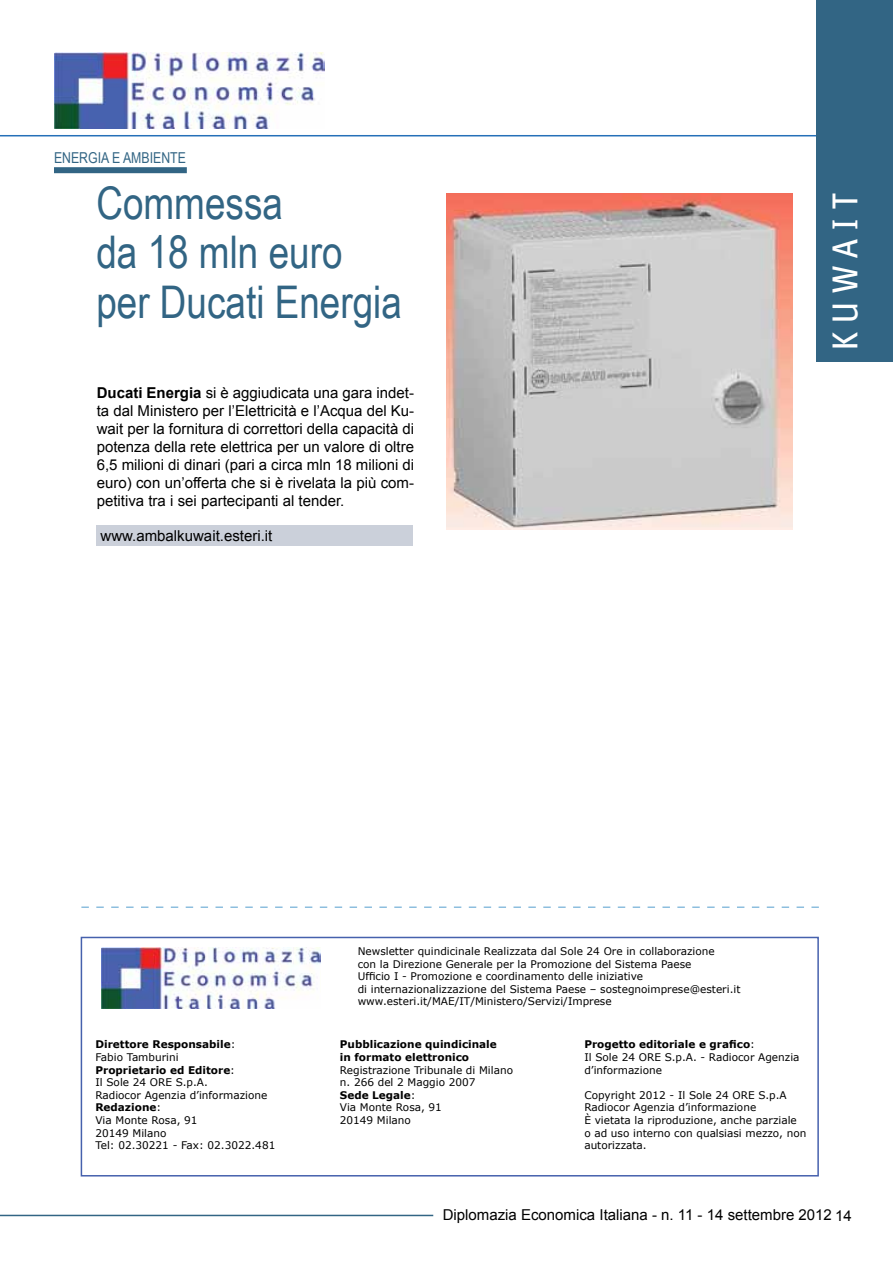
<style>
.page{position:relative;width:893px;height:1263px;background:#fff}
.page>*{position:absolute;margin:0;border:0;box-sizing:border-box;transform-origin:0 0}
.t1{font:45px/49.5px "Arial Narrow";color:#326584}
.t2{font:36px "Unit";letter-spacing:.2em;color:#fff}
.t3{font:15px/18px "Arial";color:#000;text-align:justify}
.t4{font:15px "Arial Narrow";color:#326584}
.t5{font:10.5px/12.6px "Verdana";color:#000}
.t6{font:700 10.5px/12.6px "Verdana";color:#000}
.s1{font-weight:700}
</style>
<div class="page">
<hr style="left:0;top:135px;width:893px;height:1px;background:#2570b8">
<img style="left:54px;top:53px;width:271px;height:76px">
<div style="left:816px;top:0;width:77px;height:361px;background:#326584"></div>
<hr style="left:0;top:1215px;width:433px;height:1px;background:#326584">
<div style="left:54px;top:167px;width:133px;height:6px;background:#326584"></div>
<div style="left:96px;top:525px;width:317px;height:21px;background:#cbd0da"></div>
<svg style="left:81px;top:906px;width:738px;height:2px"></svg>
<div style="left:81px;top:937px;width:738px;height:239px;border:2px solid #4661ad"></div>
<img style="left:102px;top:947px;width:218px;height:61px">
<img style="left:446px;top:193px;width:346px;height:336px">
<h3 class="t4" style="left:54px;top:149px;width:133px">ENERGIA E AMBIENTE</h3>
<h1 class="t1" style="left:96px;top:178px;width:307px">Commessa<br>da 18 mln euro per Ducati Energia</h1>
<p class="t3" style="left:97px;top:383px;width:319px"><span class="s1">Ducati Energia</span> si è aggiudicata una gara indet&shy;ta dal Ministero per l’Elettricità e l’Acqua del Ku&shy;wait per la fornitura di correttori della capacità di potenza della rete elettrica per un valore di oltre 6,5 milioni di dinari (pari a circa mln 18 milioni di euro) con un’offerta che si è rivelata la più com&shy;petitiva tra i sei partecipanti al tender.</p>
<h3 class="t3" style="left:101px;top:527px;width:173px">www.ambalkuwait.esteri.it</h3>
<h2 class="t2" style="left:824px;top:351px;width:157px;rotate:-90deg">KUWAIT</h2>
<p class="t5" style="left:358px;top:944px;width:384px">Newsletter quindicinale Realizzata dal Sole 24 Ore in collaborazione<br>con la Direzione Generale per la Promozione del Sistema Paese<br>Ufficio I - Promozione e coordinamento delle iniziative<br>di internazionalizzazione del Sistema Paese – sostegnoimprese@esteri.it www.esteri.it/MAE/IT/Ministero/Servizi/Imprese</p>
<p class="t5" style="left:95px;top:1038px;width:181px"><span class="s1">Direttore Responsabile</span>:<br>Fabio Tamburini<br><span class="s1">Proprietario ed Editore</span>:<br>Il Sole 24 ORE S.p.A.<br>Radiocor Agenzia d’informazione<br><span class="s1">Redazione</span>:<br>Via Monte Rosa, 91<br>20149 Milano<br>Tel: 02.30221 - Fax: 02.3022.481</p>
<p class="t6" style="left:340px;top:1038px;width:158px">Pubblicazione quindicinale in formato elettronico</p>
<p class="t5" style="left:340px;top:1063px;width:175px">Registrazione Tribunale di Milano n. 266 del 2 Maggio 2007<br><span class="s1">Sede Legale</span>:<br>Via Monte Rosa, 91<br>20149 Milano</p>
<p class="t5" style="left:584px;top:1038px;width:217px"><span class="s1">Progetto editoriale e grafico</span>:<br>Il Sole 24 ORE S.p.A. - Radiocor Agenzia d’informazione</p>
<p class="t5" style="left:584px;top:1088px;width:223px">Copyright 2012 - Il Sole 24 ORE S.p.A Radiocor Agenzia d’informazione<br>È vietata la riproduzione, anche parziale<br>o ad uso interno con qualsiasi mezzo, non autorizzata.</p>
<h3 class="t3" style="left:443px;top:1205px;width:411px">Diplomazia Economica Italiana - n. 11 - 14 settembre 2012 14</h3>
</div>
